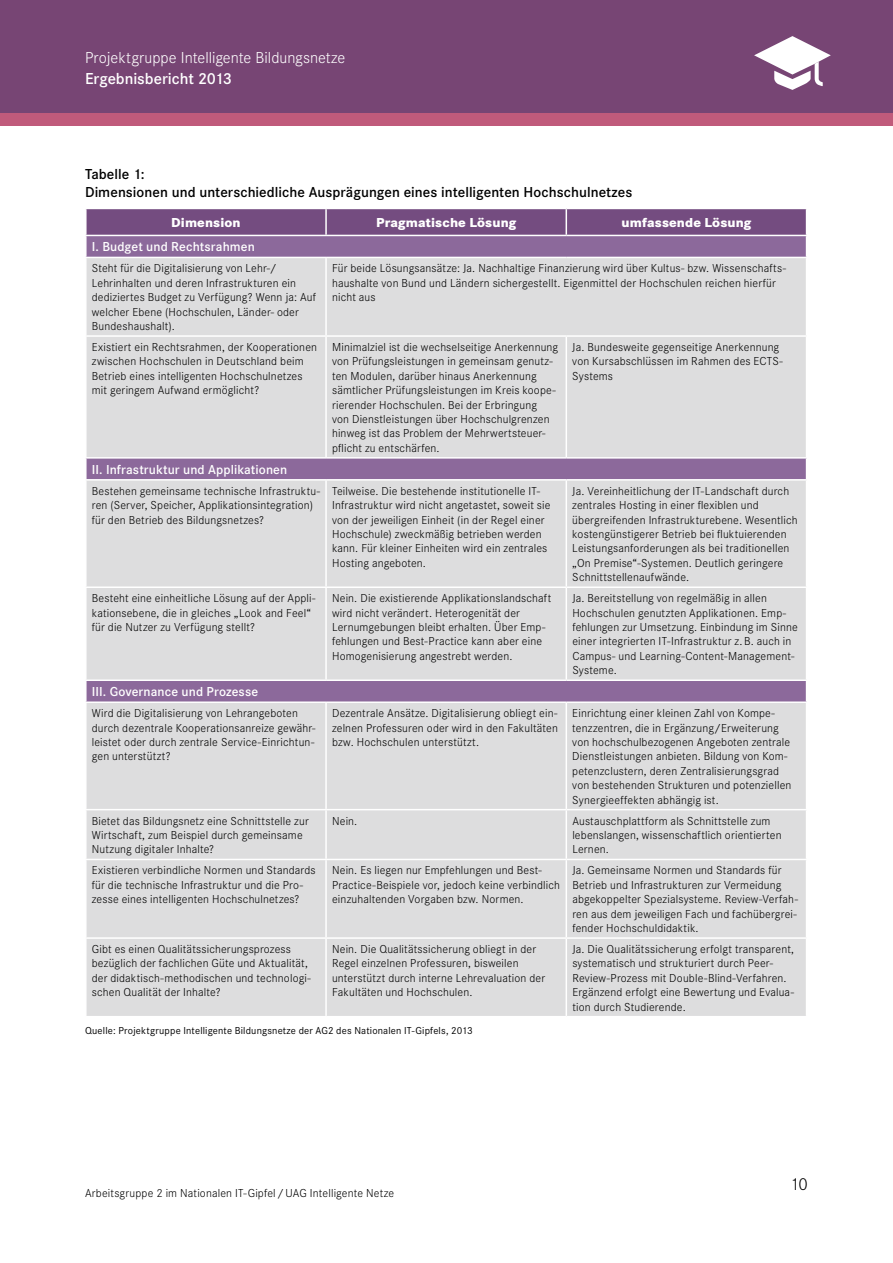
<style>
.page{position:relative;width:893px;height:1263px;background:#fff}
.page>*{position:absolute;margin:0;border:0;box-sizing:border-box;transform-origin:0 0}
.t1{font:300 18px "Corporate S";color:#000}
.t2{font:300 16.5px "Corporate S";color:#fff}
.t3{font:600 16.5px "Corporate S";color:#fff}
.t4{font:600 15px/18px "Corporate S";letter-spacing:.005em;color:#000}
.t5{font:600 13.5px "Corporate S";letter-spacing:.005em;color:#fff}
.t6{font:800 13.5px "Corporate S";letter-spacing:.01em;color:#fff}
.t7{font:300 12px/14.4px "Corporate S";letter-spacing:.015em;color:#000}
.t8{font:10.5px "Corporate S";letter-spacing:.02em;color:#000}
</style>
<div class="page">
<div style="left:445px;top:0;width:448px;height:120px;background:#774574"></div>
<div style="left:0;top:0;width:445px;height:120px;background:#774574"></div>
<div style="left:0;top:113px;width:893px;height:13px;background:#c05a7b"></div>
<svg style="left:754px;top:36px;width:77px;height:54px"></svg>
<div style="left:87px;top:258px;width:719px;height:758px;background:#ddddde"></div>
<svg style="left:86px;top:208px;width:721px;height:49px;background:#876393"></svg>
<hr style="left:325px;top:258px;width:2px;height:77px;background:#fff">
<hr style="left:85px;top:335px;width:241px;height:2px;background:#fff">
<hr style="left:326px;top:335px;width:240px;height:2px;background:#fff">
<hr style="left:325px;top:337px;width:2px;height:120px;background:#fff">
<hr style="left:566px;top:335px;width:241px;height:2px;background:#fff">
<hr style="left:566px;top:337px;width:1px;height:120px;background:#fff">
<hr style="left:85px;top:457px;width:241px;height:2px;background:#fff">
<hr style="left:326px;top:457px;width:240px;height:2px;background:#fff">
<hr style="left:566px;top:457px;width:241px;height:2px;background:#fff">
<hr style="left:85px;top:479px;width:241px;height:2px;background:#fff">
<hr style="left:326px;top:479px;width:240px;height:2px;background:#fff">
<hr style="left:325px;top:481px;width:2px;height:105px;background:#fff">
<hr style="left:566px;top:479px;width:241px;height:2px;background:#fff">
<hr style="left:566px;top:481px;width:1px;height:105px;background:#fff">
<hr style="left:85px;top:586px;width:241px;height:2px;background:#fff">
<hr style="left:326px;top:586px;width:240px;height:2px;background:#fff">
<hr style="left:325px;top:588px;width:2px;height:91px;background:#fff">
<hr style="left:566px;top:586px;width:241px;height:2px;background:#fff">
<hr style="left:566px;top:588px;width:1px;height:91px;background:#fff">
<hr style="left:85px;top:679px;width:241px;height:2px;background:#fff">
<hr style="left:326px;top:679px;width:240px;height:2px;background:#fff">
<hr style="left:566px;top:679px;width:241px;height:2px;background:#fff">
<hr style="left:85px;top:701px;width:241px;height:2px;background:#fff">
<hr style="left:326px;top:701px;width:240px;height:2px;background:#fff">
<hr style="left:325px;top:703px;width:2px;height:106px;background:#fff">
<hr style="left:566px;top:701px;width:241px;height:2px;background:#fff">
<hr style="left:566px;top:703px;width:1px;height:106px;background:#fff">
<hr style="left:325px;top:810px;width:2px;height:49px;background:#fff">
<hr style="left:566px;top:810px;width:1px;height:49px;background:#fff">
<hr style="left:325px;top:860px;width:2px;height:77px;background:#fff">
<hr style="left:566px;top:860px;width:1px;height:77px;background:#fff">
<hr style="left:325px;top:939px;width:2px;height:77px;background:#fff">
<hr style="left:566px;top:939px;width:1px;height:77px;background:#fff">
<hr style="left:85px;top:809px;width:241px;height:1px;background:#fff">
<hr style="left:326px;top:809px;width:240px;height:1px;background:#fff">
<hr style="left:566px;top:809px;width:241px;height:1px;background:#fff">
<hr style="left:85px;top:859px;width:241px;height:1px;background:#fff">
<hr style="left:326px;top:859px;width:240px;height:1px;background:#fff">
<hr style="left:566px;top:859px;width:241px;height:1px;background:#fff">
<hr style="left:85px;top:937px;width:241px;height:2px;background:#fff">
<hr style="left:326px;top:937px;width:240px;height:2px;background:#fff">
<hr style="left:566px;top:937px;width:241px;height:2px;background:#fff">
<h2 class="t2" style="left:85px;top:49px;width:262px">Projektgruppe Intelligente Bildungsnetze</h2>
<h2 class="t3" style="left:85px;top:69px;width:149px">Ergebnisbericht 2013</h2>
<p class="t4" style="left:85px;top:165px;width:549px">Tabelle 1:<br>Dimensionen und unterschiedliche Ausprägungen eines intelligenten Hochschulnetzes</p>
<p class="t6" style="left:171px;top:214px;width:71px">Dimension</p>
<p class="t6" style="left:376px;top:214px;width:141px">Pragmatische Lösung</p>
<p class="t6" style="left:622px;top:214px;width:131px">umfassende Lösung</p>
<p class="t5" style="left:92px;top:239px;width:165px">I. Budget und Rechtsrahmen</p>
<p class="t7" style="left:92px;top:261px;width:226px">Steht für die Digitalisierung von Lehr-/ Lehrinhalten und deren Infrastrukturen ein dediziertes Budget zu Verfügung? Wenn ja: Auf welcher Ebene (Hochschulen, Länder- oder Bundeshaushalt).</p>
<p class="t7" style="left:332px;top:261px;width:456px">Für beide Lösungsansätze: Ja. Nachhaltige Finanzierung wird über Kultus- bzw. Wissenschafts&shy;haushalte von Bund und Ländern sichergestellt. Eigenmittel der Hochschulen reichen hierfür nicht aus</p>
<p class="t7" style="left:92px;top:340px;width:227px">Existiert ein Rechtsrahmen, der Kooperationen zwischen Hochschulen in Deutschland beim Betrieb eines intelligenten Hochschulnetzes mit geringem Aufwand ermöglicht?</p>
<p class="t7" style="left:332px;top:340px;width:228px">Minimalziel ist die wechselseitige Anerkennung von Prüfungsleistungen in gemeinsam genutz&shy;ten Modulen, darüber hinaus Anerkennung sämtlicher Prüfungsleistungen im Kreis koope&shy;rierender Hochschulen. Bei der Erbringung<br>von Dienstleistungen über Hochschulgrenzen hinweg ist das Problem der Mehrwertsteuer&shy;pflicht zu entschärfen.</p>
<p class="t7" style="left:572px;top:340px;width:212px">Ja. Bundesweite gegenseitige Anerkennung von Kursabschlüssen im Rahmen des ECTS-<br>Systems</p>
<p class="t5" style="left:92px;top:462px;width:197px">II. Infrastruktur und Applikationen</p>
<p class="t7" style="left:92px;top:484px;width:230px">Bestehen gemeinsame technische Infrastruktu&shy;ren (Server, Speicher, Applikationsintegration) für den Betrieb des Bildungsnetzes?</p>
<p class="t7" style="left:332px;top:484px;width:220px">Teilweise. Die bestehende institutionelle IT-Infrastruktur wird nicht angetastet, soweit sie von der jeweiligen Einheit (in der Regel einer Hochschule) zweckmäßig betrieben werden kann. Für kleiner Einheiten wird ein zentrales Hosting angeboten.</p>
<p class="t7" style="left:572px;top:484px;width:227px">Ja. Vereinheitlichung der IT-Landschaft durch zentrales Hosting in einer flexiblen und übergreifenden Infrastrukturebene. Wesentlich kostengünstigerer Betrieb bei fluktuierenden Leistungsanforderungen als bei traditionellen „On Premise“-Systemen. Deutlich geringere Schnittstellenaufwände.</p>
<p class="t7" style="left:92px;top:591px;width:225px">Besteht eine einheitliche Lösung auf der Appli&shy;kationsebene, die in gleiches „Look and Feel“ für die Nutzer zu Verfügung stellt?</p>
<p class="t7" style="left:332px;top:591px;width:221px">Nein. Die existierende Applikationslandschaft wird nicht verändert. Heterogenität der Lernumgebungen bleibt erhalten. Über Emp&shy;fehlungen und Best-Practice kann aber eine Homogenisierung angestrebt werden.</p>
<p class="t7" style="left:572px;top:591px;width:227px">Ja. Bereitstellung von regelmäßig in allen Hochschulen genutzten Applikationen. Emp&shy;fehlungen zur Umsetzung. Einbindung im Sinne einer integrierten IT-Infrastruktur z.B. auch in Campus- und Learning-Content-Management-Systeme.</p>
<p class="t5" style="left:92px;top:684px;width:168px">III. Governance und Prozesse</p>
<p class="t7" style="left:92px;top:706px;width:225px">Wird die Digitalisierung von Lehrangeboten durch dezentrale Kooperationsanreize gewähr&shy;leistet oder durch zentrale Service-Einrichtun&shy;gen unterstützt?</p>
<p class="t7" style="left:332px;top:706px;width:227px;text-align:justify">Dezentrale Ansätze. Digitalisierung obliegt ein&shy;zelnen Professuren oder wird in den Fakultäten bzw. Hochschulen unterstützt.</p>
<p class="t7" style="left:572px;top:706px;width:221px">Einrichtung einer kleinen Zahl von Kompe&shy;tenzzentren, die in Ergänzung/Erweiterung von hochschulbezogenen Angeboten zentrale Dienstleistungen anbieten. Bildung von Kom&shy;petenzclustern, deren Zentralisierungsgrad von bestehenden Strukturen und potenziellen Synergieeffekten abhängig ist.</p>
<p class="t7" style="left:92px;top:814px;width:218px">Bietet das Bildungsnetz eine Schnittstelle zur<br>Wirtschaft, zum Beispiel durch gemeinsame<br>Nutzung digitaler Inhalte?</p>
<p class="t7" style="left:332px;top:814px;width:27px">Nein.</p>
<p class="t7" style="left:572px;top:814px;width:211px">Austauschplattform als Schnittstelle zum lebenslangen, wissenschaftlich orientierten<br>Lernen.</p>
<p class="t7" style="left:92px;top:863px;width:225px">Existieren verbindliche Normen und Standards für die technische Infrastruktur und die Pro&shy;zesse eines intelligenten Hochschulnetzes?</p>
<p class="t7" style="left:332px;top:863px;width:229px">Nein. Es liegen nur Empfehlungen und Best-<br>Practice-Beispiele vor, jedoch keine verbindlich einzuhaltenden Vorgaben bzw. Normen.</p>
<p class="t7" style="left:572px;top:863px;width:227px">Ja. Gemeinsame Normen und Standards für Betrieb und Infrastrukturen zur Vermeidung abgekoppelter Spezialsysteme. Review-Verfah&shy;ren aus dem jeweiligen Fach und fachübergrei&shy;fender Hochschuldidaktik.</p>
<p class="t7" style="left:92px;top:942px;width:220px">Gibt es einen Qualitätssicherungsprozess bezüglich der fachlichen Güte und Aktualität, der didaktisch-methodischen und technologi&shy;schen Qualität der Inhalte?</p>
<p class="t7" style="left:332px;top:942px;width:214px">Nein. Die Qualitätssicherung obliegt in der Regel einzelnen Professuren, bisweilen unterstützt durch interne Lehrevaluation der Fakultäten und Hochschulen.</p>
<p class="t7" style="left:572px;top:942px;width:223px">Ja. Die Qualitätssicherung erfolgt transparent, systematisch und strukturiert durch Peer-Review-Prozess mit Double-Blind-Verfahren.<br>Ergänzend erfolgt eine Bewertung und Evalua&shy;tion durch Studierende.</p>
<p class="t8" style="left:85px;top:1025px;width:389px">Quelle: Projektgruppe Intelligente Bildungsnetze der AG2 des Nationalen IT-Gipfels, 2013</p>
<p class="t7" style="left:85px;top:1186px;width:311px">Arbeitsgruppe 2 im Nationalen IT-Gipfel/UAG Intelligente Netze</p>
<h1 class="t1" style="left:791px;top:1174px;width:19px">10</h1>
</div>
